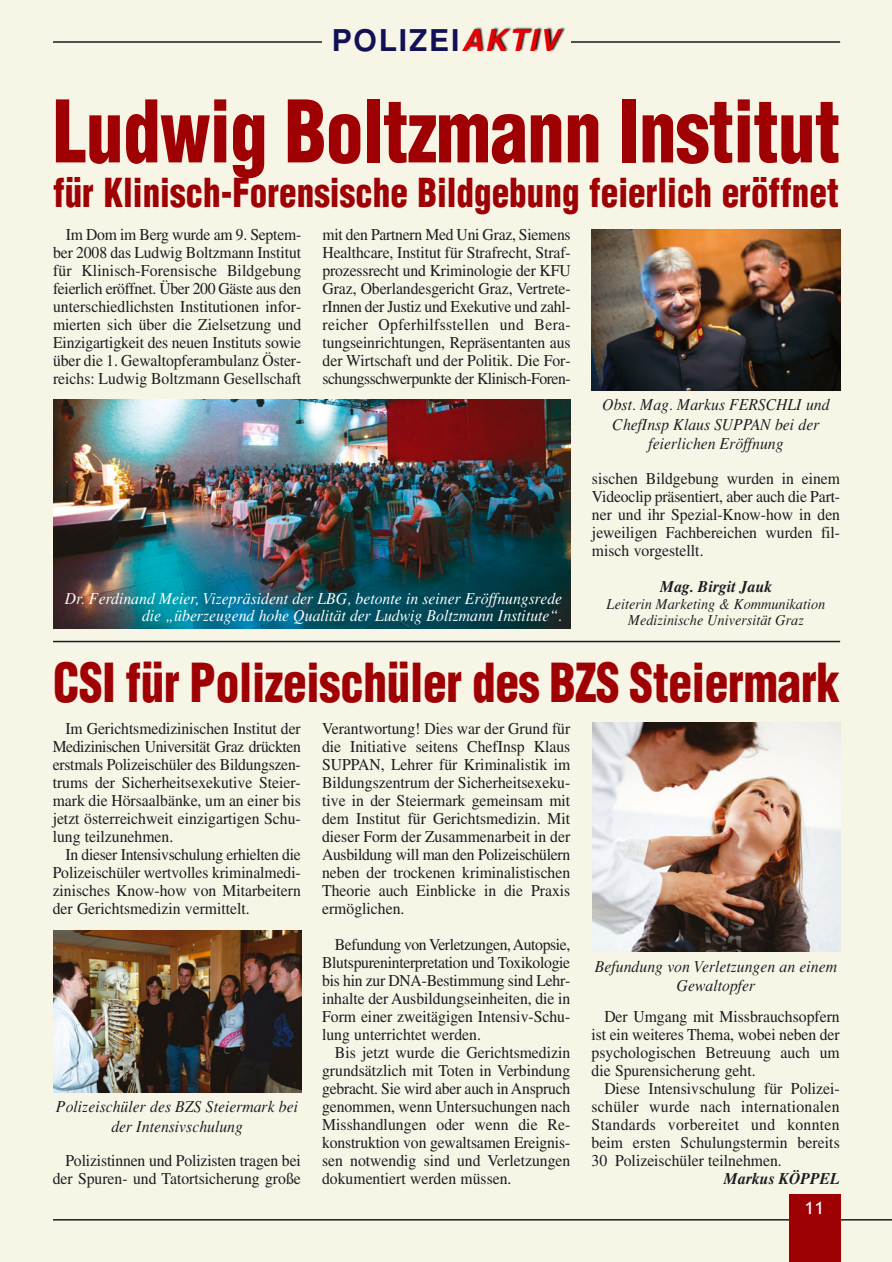
<style>
.page{position:relative;width:892px;height:1262px;background:#fff}
.page>*{position:absolute;margin:0;border:0;box-sizing:border-box;transform-origin:0 0}
.t1{font:900 condensed 84px "Helvetica";letter-spacing:-.01em;color:#9f0004;scale:.9 1}
.t2{font:900 condensed 52.5px "Helvetica";letter-spacing:-.005em;color:#9f0004;scale:.9 1}
.t3{font:900 condensed 39px "Helvetica";color:#9f0004;scale:.9 1}
.t4{font:700 30px "Helvetica";letter-spacing:.06em;color:#121156}
.t5{font:500 18px "Itc Kabel";color:#fff}
.t6{font:16.5px/18px "Times";color:#1b1c20;text-align:justify;scale:.95 1}
.t7{font:italic 16.5px/19.5px "Times";color:#1b1c20;text-align:center;scale:.95 1}
.t8{font:italic 16.5px/16.5px "Times";color:#fff;text-align:right;scale:.95 1}
.t9{font:italic 700 16.5px "Times";color:#1b1c20;scale:.95 1}
.t10{font:italic 15px/16.5px "Times";color:#1b1c20;text-align:center;scale:.95 1}
.s1{font-style:italic;color:#e60004}
</style>
<div class="page">
<img style="left:0;top:0;width:891px;height:1262px">
<h3 class="t4" style="left:332px;top:30px;width:228px">POLIZEI<span class="s1">AKTIV</span></h3>
<h1 class="t1" style="left:53px;top:99px;width:876px">Ludwig Boltzmann Institut</h1>
<h3 class="t3" style="left:53px;top:178px;width:874px">für Klinisch-Forensische Bildgebung feierlich eröffnet</h3>
<p class="t6" style="left:53px;top:227px;width:263px;text-indent:13px">Im Dom im Berg wurde am 9. Septem&shy;ber 2008 das Ludwig Boltzmann Institut für Klinisch-Forensische Bildgebung feierlich eröffnet. Über 200 Gäste aus den unterschiedlichsten Institutionen infor&shy;mierten sich über die Zielsetzung und Einzigartigkeit des neuen Instituts sowie über die 1. Gewaltopferambulanz Öster&shy;reichs: Ludwig Boltzmann Gesellschaft</p>
<p class="t6" style="left:322px;top:227px;width:263px">mit den Partnern Med Uni Graz, Siemens Healthcare, Institut für Strafrecht, Straf&shy;prozessrecht und Kriminologie der KFU Graz, Oberlandesgericht Graz, Vertrete&shy;rInnen der Justiz und Exekutive und zahl&shy;reicher Opferhilfsstellen und Bera&shy;tungseinrichtungen, Repräsentanten aus der Wirtschaft und der Politik. Die For&shy;schungsschwerpunkte der Klinisch-Foren-</p>
<p class="t8" style="left:65px;top:592px;width:524px">Dr. Ferdinand Meier, Vizepräsident der LBG, betonte in seiner Eröffnungsrede die „überzeugend hohe Qualität der Ludwig Boltzmann Institute“.</p>
<p class="t7" style="left:602px;top:397px;width:241px">Obst. Mag. Markus FERSCHLI und<br>ChefInsp Klaus SUPPAN bei der feierlichen Eröffnung</p>
<p class="t6" style="left:592px;top:471px;width:263px">sischen Bildgebung wurden in einem Videoclip präsentiert, aber auch die Part&shy;ner und ihr Spezial-Know-how in den jeweiligen Fachbereichen wurden fil&shy;misch vorgestellt.</p>
<p class="t9" style="left:660px;top:581px;width:119px">Mag. Birgit Jauk</p>
<p class="t10" style="left:606px;top:597px;width:231px">Leiterin Marketing &amp; Kommunikation<br>Medizinische Universität Graz</p>
<h2 class="t2" style="left:53px;top:663px;width:875px">CSI für Polizeischüler des BZS Steiermark</h2>
<p class="t6" style="left:53px;top:721px;width:263px;text-indent:13px">Im Gerichtsmedizinischen Institut der Medizinischen Universität Graz drückten erstmals Polizeischüler des Bildungszen&shy;trums der Sicherheitsexekutive Steier&shy;mark die Hörsaalbänke, um an einer bis jetzt österreichweit einzigartigen Schu&shy;lung teilzunehmen.</p>
<p class="t6" style="left:53px;top:847px;width:263px;text-indent:13px">In dieser Intensivschulung erhielten die Polizeischüler wertvolles kriminalmedi&shy;zinisches Know-how von Mitarbeitern der Gerichtsmedizin vermittelt.</p>
<p class="t7" style="left:56px;top:1098px;width:256px">Polizeischüler des BZS Steiermark bei der Intensivschulung</p>
<p class="t6" style="left:53px;top:1153px;width:263px;text-align:right">Polizistinnen und Polizisten tragen bei der Spuren- und Tatortsicherung große</p>
<p class="t6" style="left:322px;top:721px;width:263px">Verantwortung! Dies war der Grund für die Initiative seitens ChefInsp Klaus SUPPAN, Lehrer für Kriminalistik im Bildungszentrum der Sicherheitsexeku&shy;tive in der Steiermark gemeinsam mit dem Institut für Gerichtsmedizin. Mit dieser Form der Zusammenarbeit in der Ausbildung will man den Polizeischülern neben der trockenen kriminalistischen Theorie auch Einblicke in die Praxis ermöglichen.</p>
<p class="t6" style="left:322px;top:937px;width:263px;text-indent:13px">Befundung von Verletzungen, Autopsie, Blutspureninterpretation und Toxikologie bis hin zur DNA-Bestimmung sind Lehr&shy;inhalte der Ausbildungseinheiten, die in Form einer zweitägigen Intensiv-Schu&shy;lung unterrichtet werden.</p>
<p class="t6" style="left:322px;top:1045px;width:263px;text-indent:13px">Bis jetzt wurde die Gerichtsmedizin grundsätzlich mit Toten in Verbindung gebracht. Sie wird aber auch in Anspruch genommen, wenn Untersuchungen nach Misshandlungen oder wenn die Re&shy;konstruktion von gewaltsamen Ereignis&shy;sen notwendig sind und Verletzungen dokumentiert werden müssen.</p>
<p class="t7" style="left:595px;top:958px;width:256px">Befundung von Verletzungen an einem<br>Gewaltopfer</p>
<p class="t6" style="left:591px;top:1009px;width:263px;text-indent:13px">Der Umgang mit Missbrauchsopfern ist ein weiteres Thema, wobei neben der psychologischen Betreuung auch um die Spurensicherung geht.</p>
<p class="t6" style="left:591px;top:1081px;width:263px;text-indent:13px">Diese Intensivschulung für Polizei&shy;schüler wurde nach internationalen Standards vorbereitet und konnten beim ersten Schulungstermin bereits 30 Polizeischüler teilnehmen.</p>
<p class="t9" style="left:723px;top:1172px;width:123px">Markus KÖPPEL</p>
<p class="t5" style="left:804px;top:1201px;width:22px">11</p>
</div>
